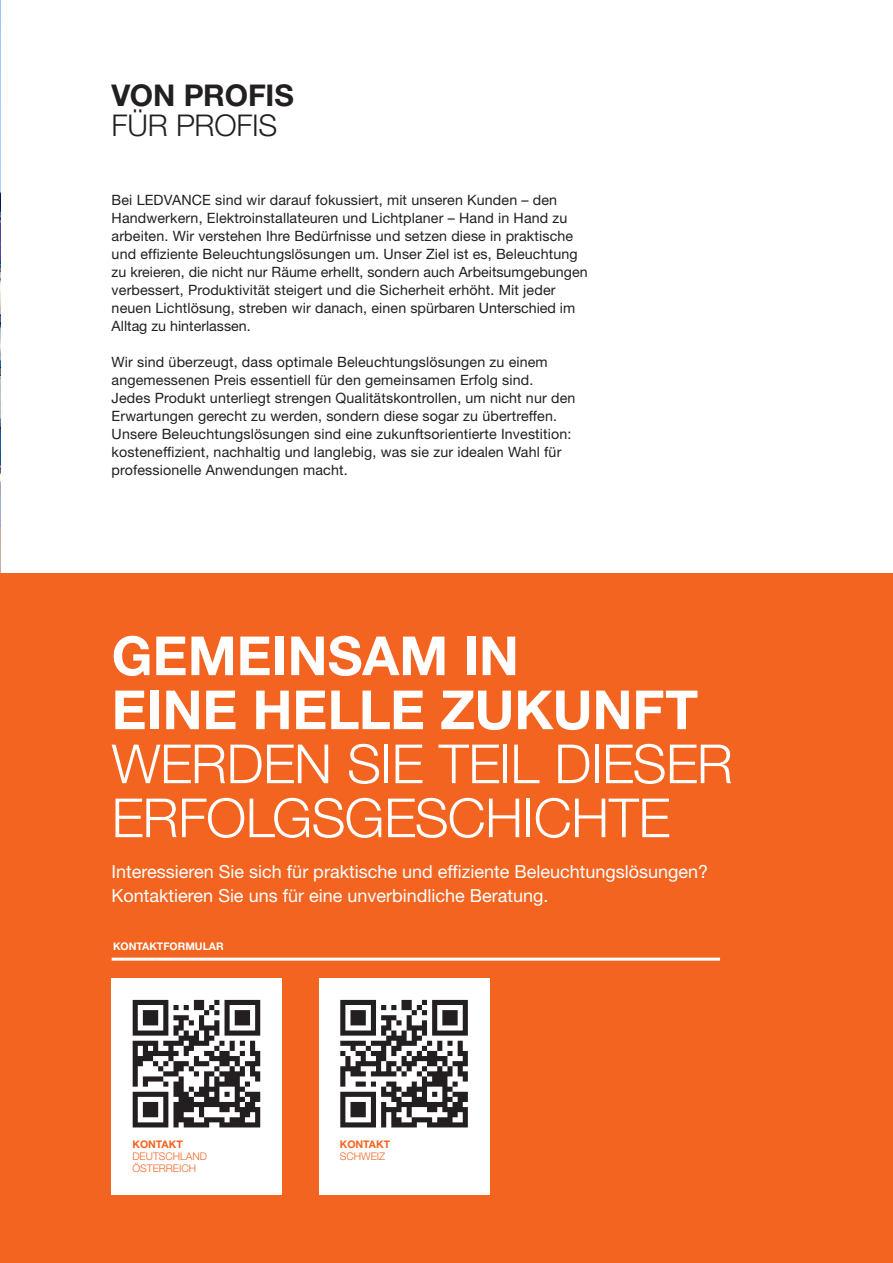
<style>
.page{position:relative;width:893px;height:1263px;background:#fff}
.page>*{position:absolute;margin:0;border:0;box-sizing:border-box;transform-origin:0 0}
.t1{font:300 54px/54px "Helvetica Neue LT Std";letter-spacing:-.01em;color:#fff}
.t2{font:700 54px/54px "Helvetica Neue LT Std";color:#fff}
.t3{font:700 30px "Helvetica Neue LT Std";letter-spacing:-.01em;color:#231f20}
.t4{font:300 30px "Helvetica Neue LT Std";letter-spacing:-.01em;color:#231f20}
.t5{font:18px/24px "Helvetica Neue LT Std";color:#fff}
.t6{font:14.25px/18px "Helvetica Neue LT Std";letter-spacing:.01em;color:#231f20}
.t7{font:300 10.5px/12px "Helvetica Neue LT Std";color:#f36421}
.t8{font:700 10.5px "Helvetica Neue LT Std";color:#fff}
.t9{font:700 10.5px "Helvetica Neue LT Std";color:#f36421}
</style>
<div class="page">
<img style="left:0;top:0;width:1px;height:574px">
<div style="left:0;top:574px;width:893px;height:689px;background:#f36421"></div>
<hr style="left:112px;top:958px;width:608px;height:3px;background:#fff">
<div style="left:112px;top:979px;width:170px;height:216px;background:#fff"></div>
<div style="left:319px;top:979px;width:170px;height:216px;background:#fff"></div>
<svg style="left:133px;top:1000px;width:127px;height:127px"></svg>
<svg style="left:340px;top:1000px;width:128px;height:127px"></svg>
<h2 class="t3" style="left:112px;top:77px;width:184px">VON PROFIS</h2>
<h2 class="t4" style="left:112px;top:107px;width:167px">FÜR PROFIS</h2>
<p class="t6" style="left:112px;top:190px;width:477px">Bei LEDVANCE sind wir darauf fokussiert, mit unseren Kunden – den Handwerkern, Elektroinstallateuren und Lichtplaner – Hand in Hand zu arbeiten. Wir verstehen Ihre Bedürfnisse und setzen diese in praktische und effiziente Beleuchtungslösungen um. Unser Ziel ist es, Beleuchtung zu kreieren, die nicht nur Räume erhellt, sondern auch Arbeitsumgebungen verbessert, Produktivität steigert und die Sicherheit erhöht. Mit jeder neuen Lichtlösung, streben wir danach, einen spürbaren Unterschied im Alltag zu hinterlassen.</p>
<p class="t6" style="left:112px;top:352px;width:465px">Wir sind überzeugt, dass optimale Beleuchtungslösungen zu einem angemessenen Preis essentiell für den gemeinsamen Erfolg sind.<br>Jedes Produkt unterliegt strengen Qualitätskontrollen, um nicht nur den Erwartungen gerecht zu werden, sondern diese sogar zu übertreffen.<br>Unsere Beleuchtungslösungen sind eine zukunftsorientierte Investition: kosteneffizient, nachhaltig und langlebig, was sie zur idealen Wahl für professionelle Anwendungen macht.</p>
<h1 class="t2" style="left:112px;top:628px;width:588px">GEMEINSAM IN<br>EINE HELLE ZUKUNFT</h1>
<h1 class="t1" style="left:112px;top:736px;width:623px">WERDEN SIE TEIL DIESER<br>ERFOLGSGESCHICHTE</h1>
<p class="t5" style="left:112px;top:859px;width:598px">Interessieren Sie sich für praktische und effiziente Beleuchtungslösungen?<br>Kontaktieren Sie uns für eine unverbindliche Beratung.</p>
<p class="t8" style="left:113px;top:940px;width:112px">KONTAKTFORMULAR</p>
<p class="t9" style="left:132px;top:1138px;width:52px">KONTAKT</p>
<p class="t7" style="left:132px;top:1150px;width:76px">DEUTSCHLAND<br>ÖSTERREICH</p>
<p class="t9" style="left:340px;top:1138px;width:52px">KONTAKT</p>
<p class="t7" style="left:340px;top:1150px;width:47px">SCHWEIZ</p>
</div>
